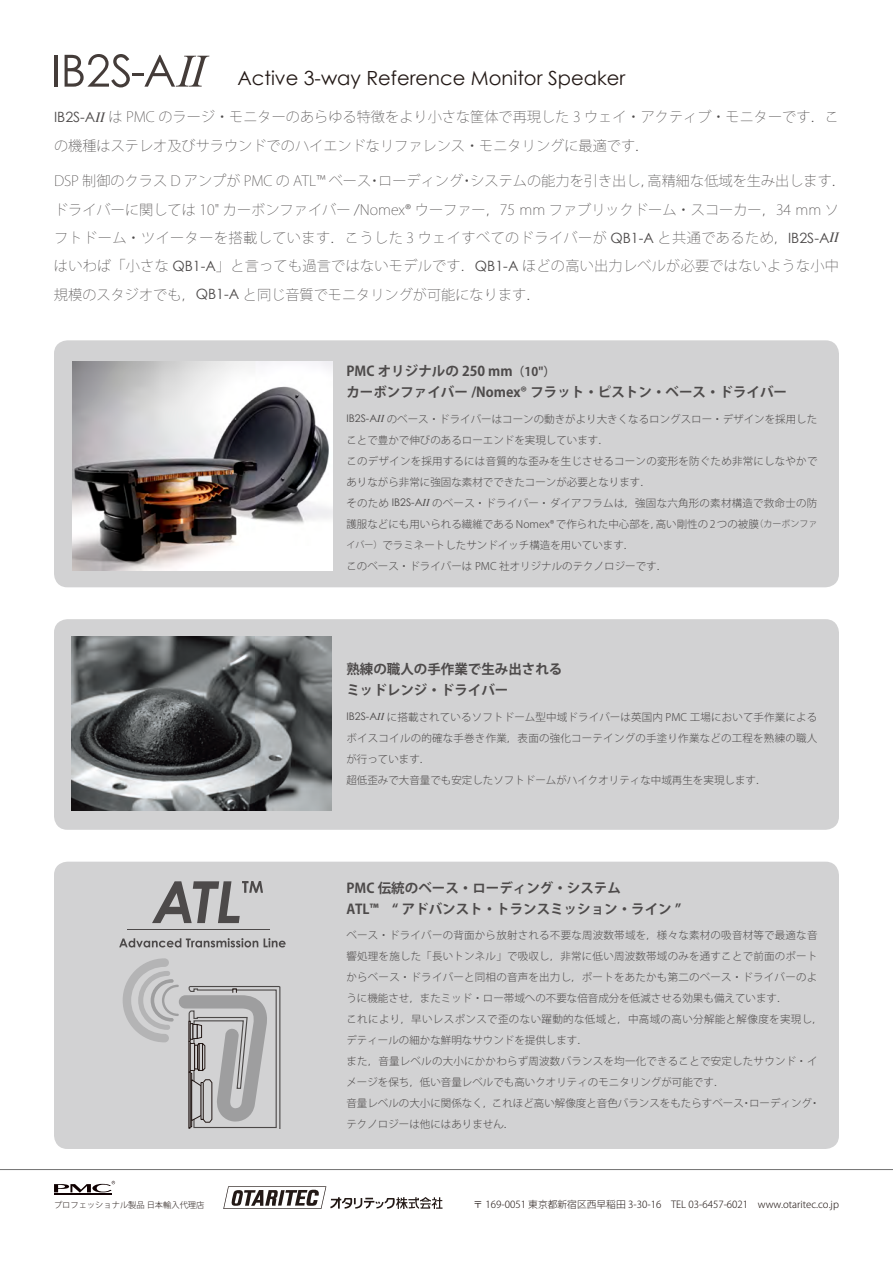
<style>
.page{position:relative;width:893px;height:1263px;background:#fff}
.page>*{position:absolute;margin:0;border:0;box-sizing:border-box;transform-origin:0 0}
.t1{font:19.5px "Century Gothic";color:#231916}
.t2{font:200 14.1px/28.3px "Koz Go Pro";color:#4d4a4a}
.t3{font:700 13.5px/21px "Koz Go Pro";color:#4d4a4a}
.t4{font:300 10.5px/21px "Koz Go Pro";color:#4d4a4a}
.t5{font:300 10.5px/21px "Koz Go Pro";letter-spacing:.02em;color:#4d4a4a}
.t6{font:300 9.75px "Koz Go Pro";color:#231916}
.t7{font:300 8.25px "Koz Go Pro";color:#231916}
.s1{font-family:"Century Gothic";font-weight:400}
.s2{font-family:"Times";font-weight:400;font-style:italic}
.s3{font-size:12px}
.s4{font-size:9px}
</style>
<div class="page">
<hr style="left:54px;top:55px;width:3px;height:32px;background:#231916">
<svg style="left:65px;top:54px;width:144px;height:33px"></svg>
<hr style="left:54px;top:1194px;width:57px;height:1px;background:#0f0001">
<svg style="left:54px;top:1181px;width:61px;height:12px"></svg>
<svg style="left:223px;top:1186px;width:219px;height:23px"></svg>
<hr style="left:0;top:1169px;width:893px;height:1px;background:#727272">
<div style="left:54px;top:862px;width:785px;height:287px;background:#d2d2d3;border-radius:14px"></div>
<svg style="left:123px;top:958px;width:158px;height:170px"></svg>
<div style="left:201px;top:1082px;width:3px;height:38px;border:1px solid #231815"></div>
<hr style="left:127px;top:929px;width:143px;height:1px;background:#4d4a4a">
<svg style="left:152px;top:881px;width:111px;height:42px"></svg>
<svg style="left:119px;top:938px;width:139px;height:9px"></svg>
<svg style="left:264px;top:938px;width:22px;height:9px"></svg>
<div style="left:54px;top:340px;width:785px;height:247px;background:#d2d2d3;border-radius:14px"></div>
<img style="left:73px;top:362px;width:259px;height:208px">
<div style="left:54px;top:619px;width:785px;height:211px;background:#d2d2d3;border-radius:14px"></div>
<img style="left:71px;top:636px;width:261px;height:175px">
<h1 class="t1" style="left:237px;top:66px;width:389px">Active 3-way Reference Monitor Speaker</h1>
<h2 class="t2" style="left:54px;top:103px;width:786px"><span class="s1">IB2S-A</span><span class="s2">II</span> は PMC のラージ・モニターのあらゆる特徴をより小さな筐体で再現した 3 ウェイ・アクティブ・モニターです．この機種はステレオ及びサラウンドでのハイエンドなリファレンス・モニタリングに最適です．</h2>
<p class="t2" style="left:54px;top:167px;width:794px">DSP 制御のクラス D アンプが PMC の ATL™ ベース・ローディング・システムの能力を引き出し，高精細な低域を生み出します．ドライバーに関しては 10" カーボンファイバー /Nomex® ウーファー，75 mm ファブリックドーム・スコーカー，34 mm ソフトドーム・ツイーターを搭載しています．こうした 3 ウェイすべてのドライバーが <span class="s1">QB1-A</span> と共通であるため，<span class="s1">IB2S-A</span><span class="s2">II</span>はいわば「小さな <span class="s1">QB1-A</span>」と言っても過言ではないモデルです．<span class="s1">QB1-A</span> ほどの高い出力レベルが必要ではないような小中規模のスタジオでも，<span class="s1">QB1-A</span> と同じ音質でモニタリングが可能になります．</p>
<p class="t3" style="left:346px;top:362px;width:442px">PMC オリジナルの 250 mm<span class="s3">（10"）<br></span>カーボンファイバー /Nomex® フラット・ピストン・ベース・ドライバー</p>
<p class="t4" style="left:346px;top:408px;width:473px"><span class="s1">IB2S-A</span><span class="s2">II</span> のベース・ドライバーはコーンの動きがより大きくなるロングスロー・デザインを採用したことで豊かで伸びのあるローエンドを実現しています．<br>このデザインを採用するには音質的な歪みを生じさせるコーンの変形を防ぐため非常にしなやかでありながら非常に強固な素材でできたコーンが必要となります．<br>そのため <span class="s1">IB2S-A</span><span class="s2">II</span> のベース・ドライバー・ダイアフラムは，強固な六角形の素材構造で救命士の防護服などにも用いられる繊維である Nomex® で作られた中心部を，高い剛性の 2 つの被膜<span class="s4">（カーボンファイバー）</span>でラミネートしたサンドイッチ構造を用いています．<br>このベース・ドライバーは PMC 社オリジナルのテクノロジーです．</p>
<p class="t3" style="left:346px;top:660px;width:217px">熟練の職人の手作業で生み出されるミッドレンジ・ドライバー</p>
<p class="t4" style="left:346px;top:706px;width:472px"><span class="s1">IB2S-A</span><span class="s2">II</span> に搭載されているソフトドーム型中域ドライバーは英国内 PMC 工場において手作業によるボイスコイルの的確な手巻き作業，表面の強化コーテイングの手塗り作業などの工程を熟練の職人が行っています．<br>超低歪みで大音量でも安定したソフトドームがハイクオリティな中域再生を実現します．</p>
<p class="t3" style="left:346px;top:878px;width:336px">PMC 伝統のベース・ローディング・システム<br>ATL™　“ アドバンスト・トランスミッション・ライン ”</p>
<p class="t5" style="left:346px;top:925px;width:478px">ベース・ドライバーの背面から放射される不要な周波数帯域を，様々な素材の吸音材等で最適な音響処理を施した「長いトンネル」で吸収し，非常に低い周波数帯域のみを通すことで前面のポートからベース・ドライバーと同相の音声を出力し，ポートをあたかも第二のベース・ドライバーのように機能させ，またミッド・ロー帯域への不要な倍音成分を低減させる効果も備えています．<br>これにより，早いレスポンスで歪のない躍動的な低域と，中高域の高い分解能と解像度を実現し，デティールの細かな鮮明なサウンドを提供します．<br>また，音量レベルの大小にかかわらず周波数バランスを均一化できることで安定したサウンド・イメージを保ち，低い音量レベルでも高いクオリティのモニタリングが可能です．<br>音量レベルの大小に関係なく，これほど高い解像度と音色バランスをもたらすベース・ローディング・テクノロジーは他にはありません．</p>
<p class="t7" style="left:54px;top:1199px;width:152px">プロフェッショナル製品 日本輸入代理店</p>
<p class="t6" style="left:473px;top:1198px;width:367px">〒 169-0051 東京都新宿区西早稲田 3-30-16　TEL 03-6457-6021　www.otaritec.co.jp</p>
</div>
